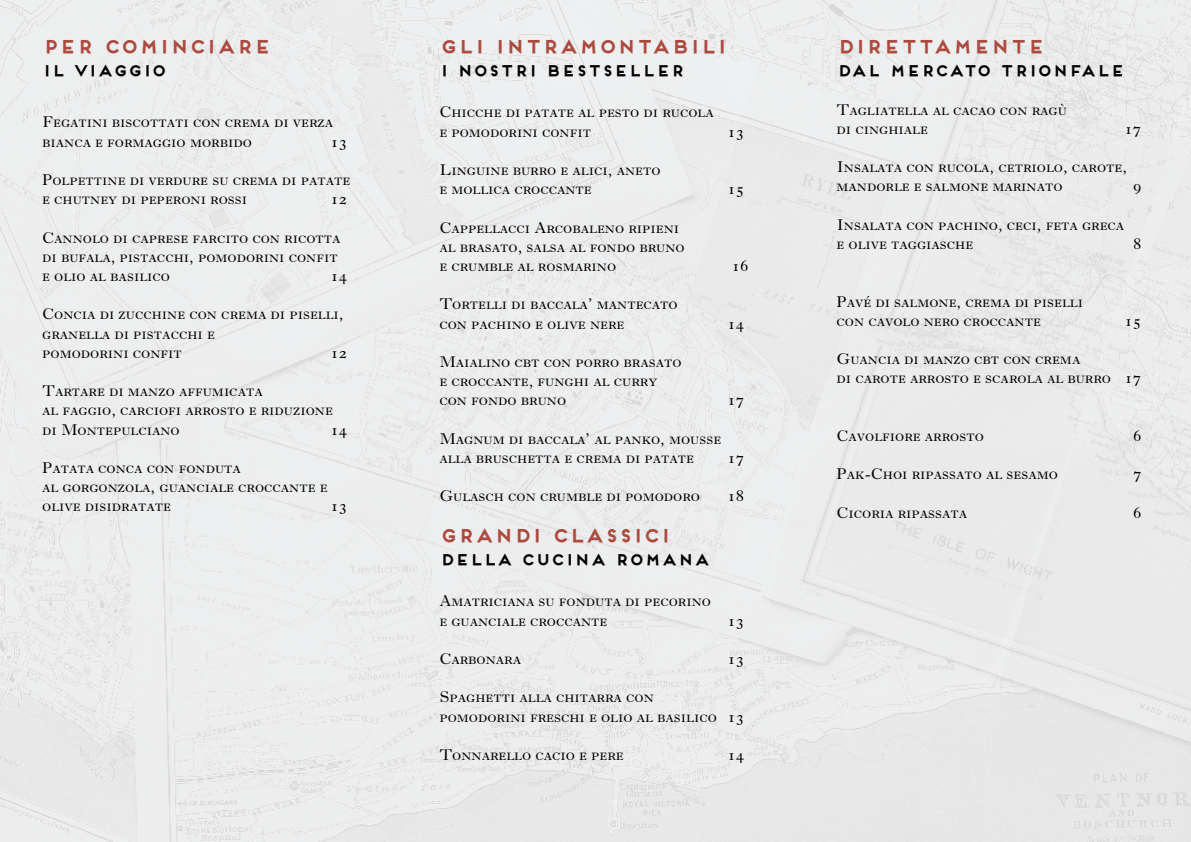
<style>
.page{position:relative;width:1191px;height:842px;background:#fff}
.page>*{position:absolute;margin:0;border:0;box-sizing:border-box;transform-origin:0 0}
.t1{font:700 18px "Frontage";color:#ac4a3f}
.t2{font:16px/19.2px "Imprint Uni Small Caps";color:#000}
.t3{font:700 15px "Frontage";color:#000}
</style>
<div class="page">
<img style="left:0;top:0;width:1191px;height:842px">
<p class="t1" style="left:42px;top:36px;width:230px">PER COMINCIARE</p>
<p class="t3" style="left:42px;top:62px;width:125px">IL VIAGGIO</p>
<p class="t2" style="left:42px;top:113px;width:292px">Fegatini biscottati con crema di verza bianca e formaggio morbido</p>
<p class="t2" style="left:330px;top:132px;width:18px">13</p>
<p class="t2" style="left:42px;top:170px;width:309px">Polpettine di verdure su crema di patate e chutney di peperoni rossi</p>
<p class="t2" style="left:330px;top:189px;width:18px">12</p>
<p class="t2" style="left:42px;top:228px;width:300px">Cannolo di caprese farcito con ricotta di bufala, pistacchi, pomodorini confit e olio al basilico</p>
<p class="t2" style="left:330px;top:266px;width:18px">14</p>
<p class="t2" style="left:42px;top:305px;width:303px">Concia di zucchine con crema di piselli, granella di pistacchi e<br>pomodorini confit</p>
<p class="t2" style="left:330px;top:343px;width:18px">12</p>
<p class="t2" style="left:42px;top:381px;width:292px">Tartare di manzo affumicata<br>al faggio, carciofi arrosto e riduzione di Montepulciano</p>
<p class="t2" style="left:330px;top:420px;width:18px">14</p>
<p class="t2" style="left:42px;top:458px;width:287px">Patata conca con fonduta<br>al gorgonzola, guanciale croccante e olive disidratate</p>
<p class="t2" style="left:330px;top:497px;width:18px">13</p>
<p class="t1" style="left:439px;top:36px;width:289px">GLI INTRAMONTABILI</p>
<p class="t3" style="left:439px;top:62px;width:247px">I NOSTRI BESTSELLER</p>
<p class="t2" style="left:439px;top:103px;width:276px">Chicche di patate al pesto di rucola e pomodorini confit</p>
<p class="t2" style="left:727px;top:122px;width:18px">13</p>
<p class="t2" style="left:439px;top:160px;width:223px">Linguine burro e alici, aneto e mollica croccante</p>
<p class="t2" style="left:439px;top:218px;width:247px">Cappellacci Arcobaleno ripieni al brasato, salsa al fondo bruno e crumble al rosmarino</p>
<p class="t2" style="left:727px;top:179px;width:18px">15</p>
<p class="t2" style="left:731px;top:256px;width:18px">16</p>
<p class="t2" style="left:439px;top:295px;width:240px">Tortelli di baccala’ mantecato con pachino e olive nere</p>
<p class="t2" style="left:727px;top:314px;width:18px">14</p>
<p class="t2" style="left:439px;top:352px;width:244px">Maialino cbt con porro brasato e croccante, funghi al curry con fondo bruno</p>
<p class="t2" style="left:727px;top:391px;width:18px">17</p>
<p class="t2" style="left:439px;top:429px;width:283px">Magnum di baccala’ al panko, mousse alla bruschetta e crema di patate</p>
<p class="t2" style="left:727px;top:448px;width:18px">17</p>
<p class="t2" style="left:439px;top:487px;width:262px">Gulasch con crumble di pomodoro</p>
<p class="t2" style="left:727px;top:487px;width:18px">18</p>
<p class="t1" style="left:439px;top:525px;width:232px">GRANDI CLASSICI</p>
<p class="t3" style="left:439px;top:551px;width:272px">DELLA CUCINA ROMANA</p>
<p class="t2" style="left:439px;top:592px;width:273px">Amatriciana su fonduta di pecorino e guanciale croccante</p>
<p class="t2" style="left:727px;top:611px;width:18px">13</p>
<p class="t2" style="left:439px;top:649px;width:83px">Carbonara</p>
<p class="t2" style="left:727px;top:649px;width:18px">13</p>
<p class="t2" style="left:439px;top:688px;width:306px">Spaghetti alla chitarra con pomodorini freschi e olio al basilico 13</p>
<p class="t2" style="left:439px;top:745px;width:186px">Tonnarello cacio e pere</p>
<p class="t2" style="left:727px;top:745px;width:18px">14</p>
<p class="t1" style="left:836px;top:36px;width:209px">DIRETTAMENTE</p>
<p class="t3" style="left:836px;top:62px;width:289px">DAL MERCATO TRIONFALE</p>
<p class="t2" style="left:836px;top:100px;width:232px">Tagliatella al cacao con ragù di cinghiale</p>
<p class="t2" style="left:1124px;top:119px;width:18px">17</p>
<p class="t2" style="left:836px;top:157px;width:292px">Insalata con rucola, cetriolo, carote, mandorle e salmone marinato</p>
<p class="t2" style="left:1133px;top:177px;width:10px">9</p>
<p class="t2" style="left:836px;top:215px;width:289px">Insalata con pachino, ceci, feta greca e olive taggiasche</p>
<p class="t2" style="left:1133px;top:234px;width:10px">8</p>
<p class="t2" style="left:836px;top:292px;width:248px">Pavé di salmone, crema di piselli con cavolo nero croccante</p>
<p class="t2" style="left:1124px;top:311px;width:18px">15</p>
<p class="t2" style="left:836px;top:349px;width:306px">Guancia di manzo cbt con crema<br>di carote arrosto e scarola al burro 17</p>
<p class="t2" style="left:836px;top:426px;width:149px">Cavolfiore arrosto</p>
<p class="t2" style="left:1133px;top:426px;width:10px">6</p>
<p class="t2" style="left:836px;top:465px;width:245px">Pak-Choi ripassato al sesamo -</p>
<p class="t2" style="left:1133px;top:465px;width:10px">7</p>
<p class="t2" style="left:836px;top:503px;width:158px">Cicoria ripassata -</p>
<p class="t2" style="left:1133px;top:503px;width:10px">6</p>
</div>
